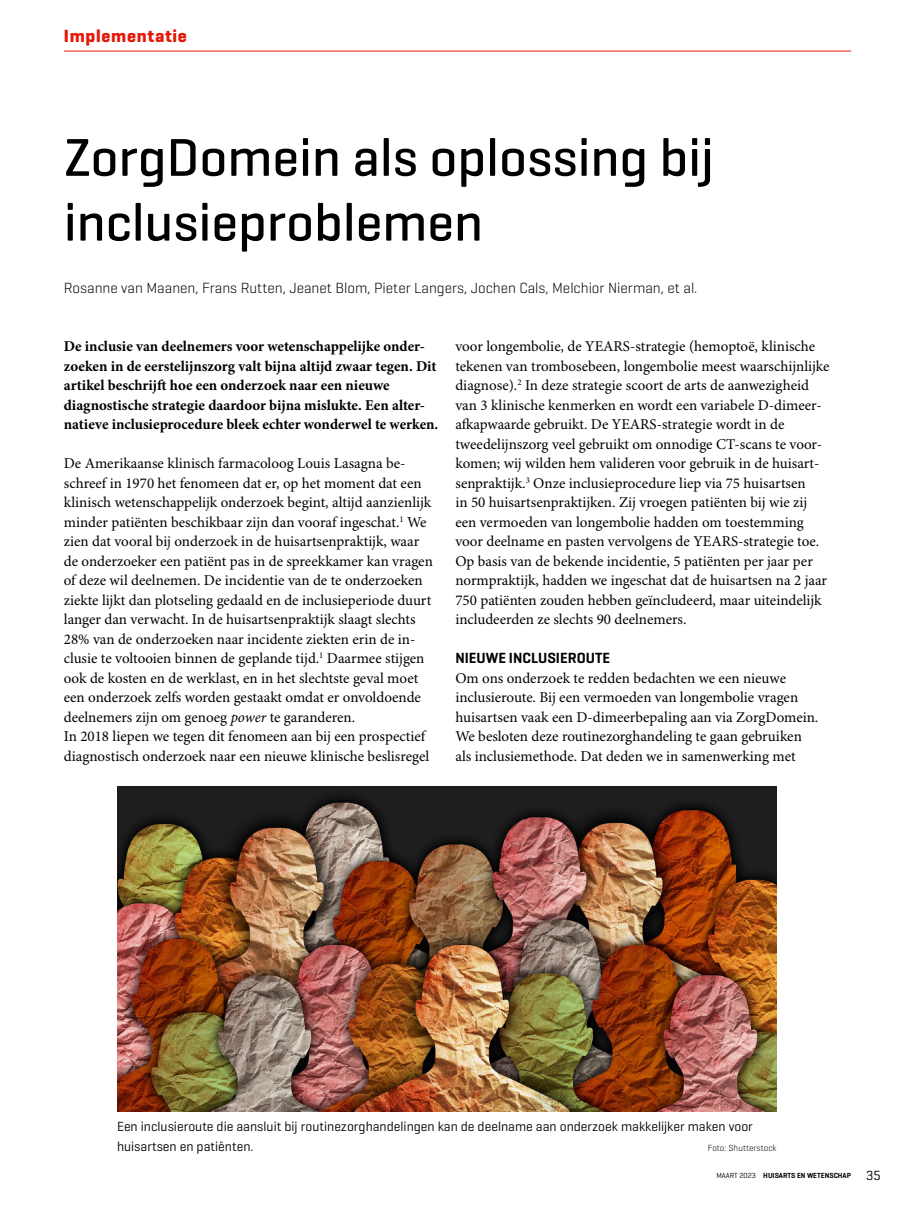
<style>
.page{position:relative;width:915px;height:1212px;background:#fff}
.page>*{position:absolute;margin:0;border:0;box-sizing:border-box;transform-origin:0 0}
.Title_artikelkop{font:500 54px/64.8px "Geogrotesque";color:#000}
.t1{font:700 18px "Geogrotesque";letter-spacing:.04em;color:#e4190a}
.Para_broodtekst{font:15px/19.5px "Minion Pro";color:#000}
.Para_intro{font:700 15px/19.5px "Minion Pro";color:#000}
.Author_auteur{font:300 15px "Geogrotesque";color:#000}
.SectionHeading_1_tus{font:600 15px "Geogrotesque";color:#000}
.Image_Caption_figuur{font:13.5px/19.5px "Geogrotesque";color:#000}
.Image_Caption_figuur-2{font:300 9px "Geogrotesque";color:#000}
.t2{font:600 7.5px "Geogrotesque";color:#000}
.s1{font-style:italic}
.s2{font-weight:400}
</style>
<div class="page">
<hr style="left:64px;top:51px;width:786px;height:1px;background:#e4190a">
<img style="left:117px;top:786px;width:659px;height:326px">
<p class="t1" style="left:64px;top:25px;width:125px">Implementatie</p>
<p class="Title_artikelkop" style="left:64px;top:124px;width:651px">ZorgDomein als oplossing bij inclusieproblemen</p>
<p class="Author_auteur" style="left:64px;top:278px;width:635px">Rosanne van Maanen, Frans Rutten, Jeanet Blom, Pieter Langers, Jochen Cals, Melchior Nierman, et al.</p>
<p class="Para_intro" style="left:64px;top:337px;width:376px">De inclusie van deelnemers voor wetenschappelijke onder&shy;zoeken in de eerstelijnszorg valt bijna altijd zwaar tegen. Dit artikel beschrijft hoe een onderzoek naar een nieuwe diagnostische strategie daardoor bijna mislukte. Een alter&shy;natieve inclusieprocedure bleek echter wonderwel te werken.</p>
<p class="Para_broodtekst" style="left:64px;top:454px;width:370px">De Amerikaanse klinisch farmacoloog Louis Lasagna be&shy;schreef in 1970 het fenomeen dat er, op het moment dat een klinisch wetenschappelijk onderzoek begint, altijd aanzienlijk minder patiënten beschikbaar zijn dan vooraf ingeschat.<sup>1</sup> We zien dat vooral bij onderzoek in de huisartsenpraktijk, waar de onderzoeker een patiënt pas in de spreekkamer kan vragen of deze wil deelnemen. De incidentie van de te onderzoeken ziekte lijkt dan plotseling gedaald en de inclusieperiode duurt langer dan verwacht. In de huisartsenpraktijk slaagt slechts 28% van de onderzoeken naar incidente ziekten erin de in&shy;clusie te voltooien binnen de geplande tijd.<sup>1</sup> Daarmee stijgen ook de kosten en de werklast, en in het slechtste geval moet een onderzoek zelfs worden gestaakt omdat er onvoldoende deelnemers zijn om genoeg <span class="s1">power</span> te garanderen.</p>
<p class="Para_broodtekst" style="left:64px;top:727px;width:367px">In 2018 liepen we tegen dit fenomeen aan bij een prospectief diagnostisch onderzoek naar een nieuwe klinische beslisregel</p>
<p class="Para_broodtekst" style="left:455px;top:337px;width:375px">voor longembolie, de YEARS-strategie (hemoptoë, klinische tekenen van trombosebeen, longembolie meest waarschijnlijke diagnose).<sup>2</sup> In deze strategie scoort de arts de aanwezigheid van 3 klinische kenmerken en wordt een variabele D-dimeer&shy;afkapwaarde gebruikt. De YEARS-strategie wordt in de tweedelijnszorg veel gebruikt om onnodige CT-scans te voor&shy;komen; wij wilden hem valideren voor gebruik in de huisart&shy;senpraktijk.<sup>3</sup> Onze inclusieprocedure liep via 75 huisartsen<br>in 50 huisartsenpraktijken. Zij vroegen patiënten bij wie zij een vermoeden van longembolie hadden om toestemming voor deelname en pasten vervolgens de YEARS-strategie toe.<br>Op basis van de bekende incidentie, 5 patiënten per jaar per normpraktijk, hadden we ingeschat dat de huisartsen na 2 jaar 750 patiënten zouden hebben geïncludeerd, maar uiteindelijk includeerden ze slechts 90 deelnemers.</p>
<p class="SectionHeading_1_tus" style="left:455px;top:649px;width:156px">NIEUWE INCLUSIEROUTE</p>
<p class="Para_broodtekst" style="left:455px;top:669px;width:364px">Om ons onderzoek te redden bedachten we een nieuwe inclusieroute. Bij een vermoeden van longembolie vragen huisartsen vaak een D-dimeerbepaling aan via ZorgDomein.<br>We besloten deze routinezorghandeling te gaan gebruiken als inclusiemethode. Dat deden we in samenwerking met</p>
<p class="Image_Caption_figuur" style="left:117px;top:1117px;width:637px">Een inclusieroute die aansluit bij routinezorghandelingen kan de deelname aan onderzoek makkelijker maken voor huisartsen en patiënten.</p>
<p class="Image_Caption_figuur-2" style="left:707px;top:1142px;width:70px">Foto: Shutterstock</p>
<p class="t2" style="left:716px;top:1171px;width:136px"><span class="s2">maart 2023</span> HUISARTS EN WETENSCHAP</p>
<p class="Image_Caption_figuur" style="left:866px;top:1165px;width:16px">35</p>
</div>
